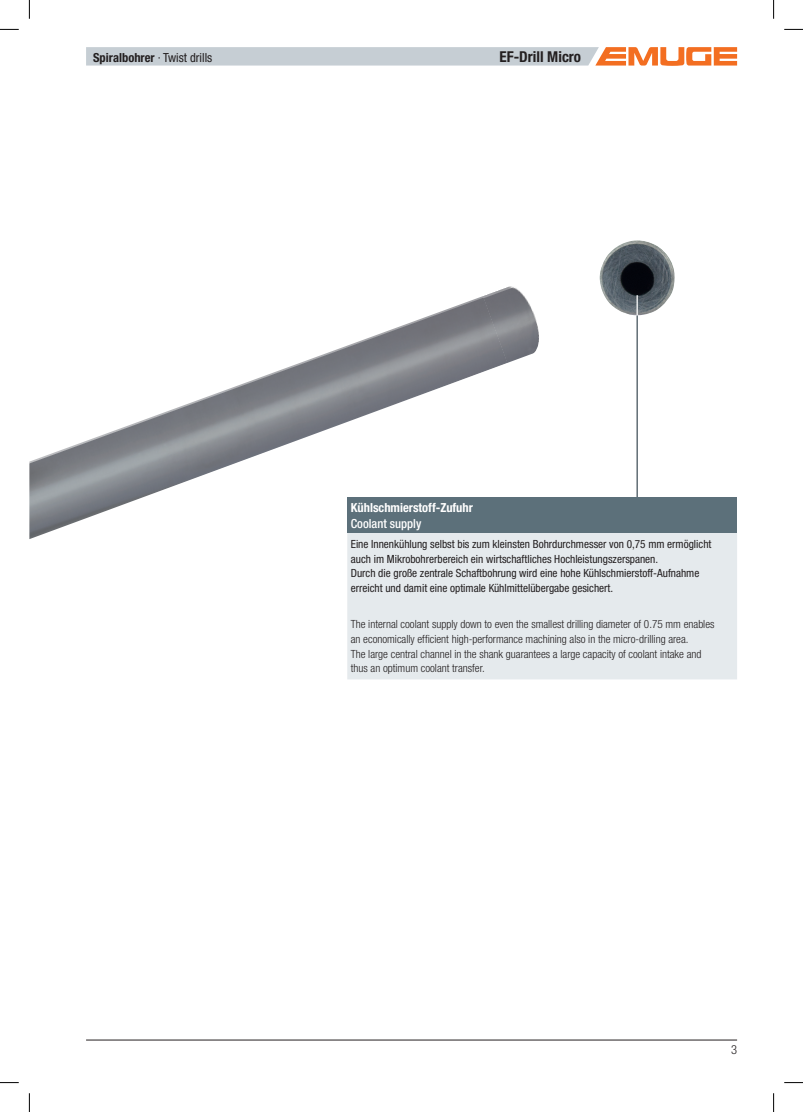
<style>
.page{position:relative;width:803px;height:1112px;background:#fff}
.page>*{position:absolute;margin:0;border:0;box-sizing:border-box;transform-origin:0 0}
.t1{font:700 condensed 15px "Helvetica Neue LT Pro";color:#231f20}
.t2{font:700 condensed 12.5px "Helvetica Neue LT Pro";color:#231f20}
.t3{font:700 condensed 12.5px "Helvetica Neue LT Pro";color:#fff}
.t4{font:500 condensed 12.5px "Helvetica Neue LT Pro";color:#fff}
.t5{font:300 condensed 12.5px "Helvetica Neue LT Pro";color:#231f20}
.t6{font:condensed 11.25px/14.6px "Helvetica Neue LT Pro";color:#231f20}
.t7{font:300 condensed 11.25px/14.6px "Helvetica Neue LT Pro";color:#231f20}
.s1{font-weight:400}
</style>
<div class="page">
<svg style="left:86px;top:47px;width:651px;height:19px"></svg>
<hr style="left:86px;top:1039px;width:651px;height:1px;background:#231f20">
<img style="left:600px;top:241px;width:31px;height:37px">
<img style="left:29px;top:296px;width:478px;height:243px">
<img style="left:483px;top:286px;width:56px;height:77px">
<hr style="left:636px;top:315px;width:2px;height:198px;background:#425159">
<div style="left:347px;top:497px;width:390px;height:36px;background:#5c707a"></div>
<div style="left:347px;top:533px;width:390px;height:146px;background:#e5eaed"></div>
<svg style="left:0;top:29px;width:19px;height:1px"></svg>
<svg style="left:784px;top:29px;width:19px;height:1px"></svg>
<svg style="left:0;top:1082px;width:19px;height:1px"></svg>
<svg style="left:784px;top:1082px;width:19px;height:1px"></svg>
<svg style="left:29px;top:0;width:1px;height:19px"></svg>
<svg style="left:29px;top:1093px;width:1px;height:18px"></svg>
<svg style="left:773px;top:0;width:1px;height:19px"></svg>
<svg style="left:773px;top:1093px;width:1px;height:18px"></svg>
<p class="t2" style="left:93px;top:50px;width:121px">Spiralbohrer <span class="s1">· Twist drills</span></p>
<h1 class="t1" style="left:500px;top:48px;width:83px">EF-Drill Micro</h1>
<p class="t3" style="left:351px;top:500px;width:124px">Kühlschmierstoff-Zufuhr</p>
<p class="t4" style="left:351px;top:516px;width:72px">Coolant supply</p>
<p class="t6" style="left:351px;top:536px;width:362px">Eine Innenkühlung selbst bis zum kleinsten Bohrdurchmesser von 0,75 mm ermöglicht auch im Mikrobohrerbereich ein wirtschaftliches Hochleistungszerspanen.<br>Durch die große zentrale Schaftbohrung wird eine hohe Kühlschmierstoff-Aufnahme erreicht und damit eine optimale Kühlmittelübergabe gesichert.</p>
<p class="t7" style="left:351px;top:617px;width:365px">The internal coolant supply down to even the smallest drilling diameter of 0.75 mm enables an economically efficient high-performance machining also in the micro-drilling area.<br>The large central channel in the shank guarantees a large capacity of coolant intake and thus an optimum coolant transfer.</p>
<p class="t5" style="left:731px;top:1042px;width:7px">3</p>
</div>
